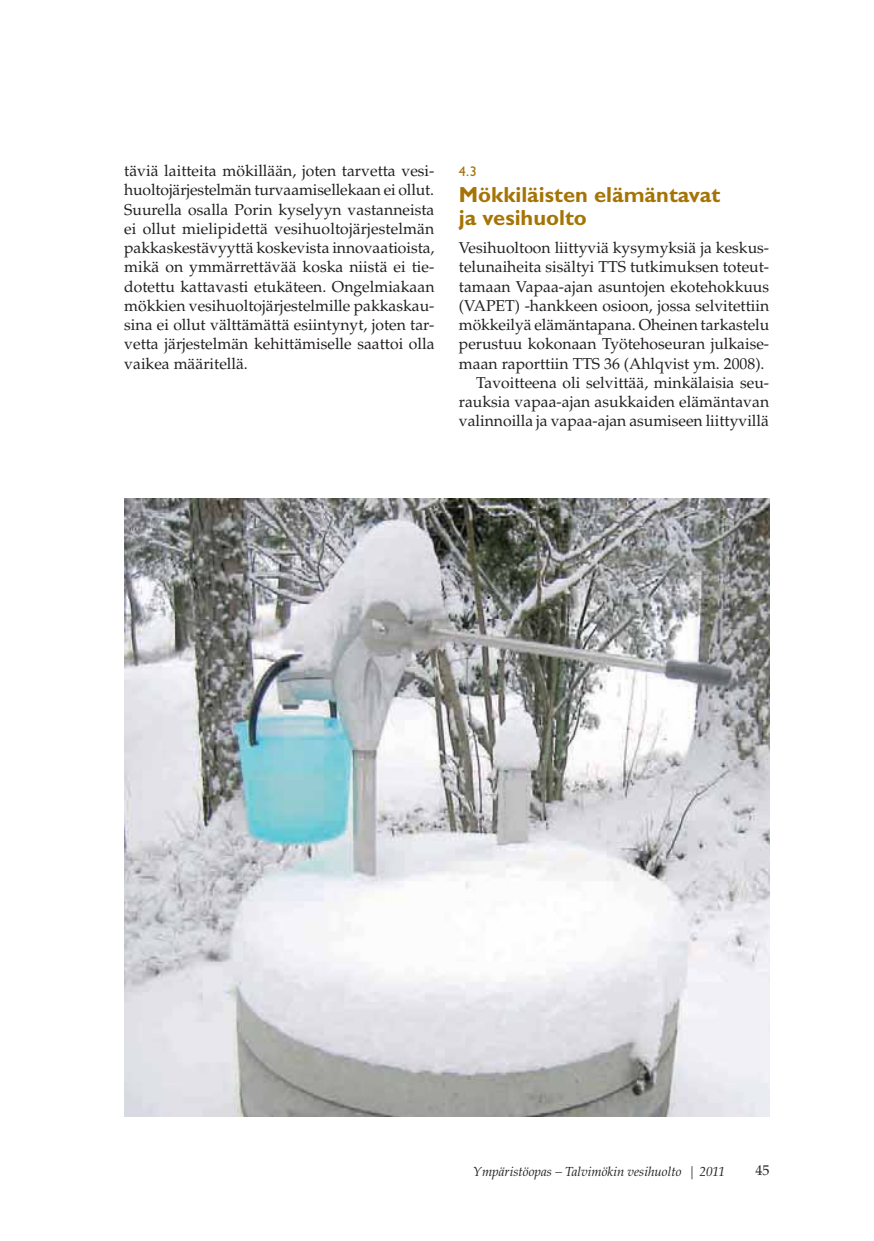
<style>
.page{position:relative;width:874px;height:1241px;background:#fff}
.page>*{position:absolute;margin:0;border:0;box-sizing:border-box;transform-origin:0 0}
.t1{font:700 21.88px/22.8px "Gill Sans Std";color:#a57406}
.t2{font:15.75px/19.2px "Palatino LT Std";color:#231f20;text-align:justify}
.t3{font:14px "Gill Sans Std";color:#a57406}
.t4{font:14px "Palatino LT Std";color:#231f20}
.t5{font:italic 13.12px "Palatino LT Std";color:#231f20}
</style>
<div class="page">
<img style="left:124px;top:498px;width:645px;height:618px">
<p class="t2" style="left:124px;top:163px;width:312px">täviä laitteita mökillään, joten tarvetta vesi&shy;huoltojärjestelmän turvaamisellekaan ei ollut.<br>Suurella osalla Porin kyselyyn vastanneista ei ollut mielipidettä vesihuoltojärjestelmän pakkaskestävyyttä koskevista innovaatioista, mikä on ymmärrettävää koska niistä ei tie&shy;dotettu kattavasti etukäteen. Ongelmiakaan mökkien vesihuoltojärjestelmille pakkaskau&shy;sina ei ollut välttämättä esiintynyt, joten tar&shy;vetta järjestelmän kehittämiselle saattoi olla vaikea määritellä.</p>
<p class="t3" style="left:458px;top:166px;width:19px">4.3</p>
<h1 class="t1" style="left:458px;top:183px;width:263px">Mökkiläisten elämäntavat ja vesihuolto</h1>
<p class="t2" style="left:458px;top:240px;width:312px">Vesihuoltoon liittyviä kysymyksiä ja keskus-</p>
<p class="t2" style="left:458px;top:259px;width:312px">telunaiheita sisältyi TTS tutkimuksen toteut-</p>
<p class="t2" style="left:458px;top:279px;width:312px">tamaan Vapaa-ajan asuntojen ekotehokkuus</p>
<p class="t2" style="left:458px;top:298px;width:312px">(VAPET) -hankkeen osioon, jossa selvitettiin</p>
<p class="t2" style="left:458px;top:317px;width:312px">mökkeilyä elämäntapana. Oheinen tarkastelu</p>
<p class="t2" style="left:458px;top:336px;width:312px">perustuu kokonaan Työtehoseuran julkaise-</p>
<p class="t2" style="left:458px;top:356px;width:307px">maan raporttiin TTS 36 (Ahlqvist ym. 2008).</p>
<p class="t2" style="left:476px;top:375px;width:294px">Tavoitteena oli selvittää, minkälaisia seu-</p>
<p class="t2" style="left:458px;top:394px;width:312px">rauksia vapaa-ajan asukkaiden elämäntavan</p>
<p class="t2" style="left:458px;top:413px;width:311px">valinnoilla ja vapaa-ajan asumiseen liittyvillä</p>
<p class="t5" style="left:473px;top:1164px;width:253px">Ympäristöopas – Talvimökin vesihuolto | 2011</p>
<p class="t4" style="left:755px;top:1165px;width:15px">45</p>
</div>
